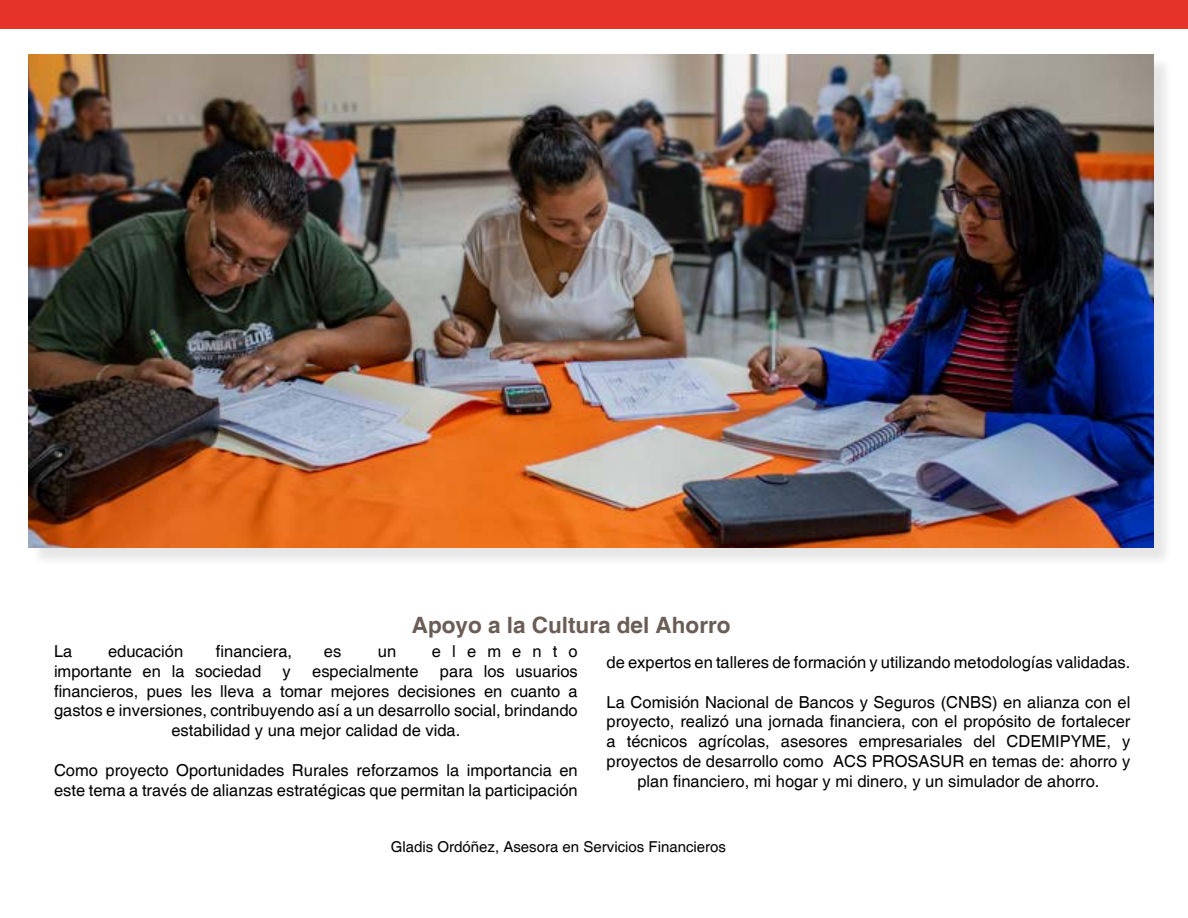
<style>
.page{position:relative;width:1188px;height:918px;background:#fff}
.page>*{position:absolute;margin:0;border:0;box-sizing:border-box;transform-origin:0 0}
.t1{font:700 22.5px "Helvetica";color:#6a5d56}
.t2{font:16.5px/19.8px "Helvetica";color:#000}
.t3{font:16.5px "Helvetica";letter-spacing:.675em;color:#000}
.t4{font:15px "Helvetica";color:#000}
</style>
<div class="page">
<div style="left:0;top:0;width:1188px;height:29px;background:#e63329"></div>
<div style="left:31px;top:57px;width:1142px;height:510px;background:#000;opacity:.1"></div>
<img style="left:28px;top:54px;width:1125px;height:493px">
<h1 class="t1" style="left:412px;top:611px;width:320px">Apoyo a la Cultura del Ahorro</h1>
<p class="t2" style="left:607px;top:653px;width:525px">de expertos en talleres de formación y utilizando metodologías validadas.</p>
<p class="t2" style="left:607px;top:692px;width:525px;text-align:center">La Comisión Nacional de Bancos y Seguros (CNBS) en alianza con el proyecto, realizó una jornada financiera, con el propósito de fortalecer a técnicos agrícolas, asesores empresariales del CDEMIPYME, y proyectos de desarrollo como ACS PROSASUR en temas de: ahorro y plan financiero, mi hogar y mi dinero, y un simulador de ahorro.</p>
<p class="t2" style="left:54px;top:642px;width:20px">La</p>
<p class="t2" style="left:108px;top:642px;width:77px">educación</p>
<p class="t2" style="left:216px;top:642px;width:78px">financiera,</p>
<p class="t2" style="left:324px;top:642px;width:19px">es</p>
<p class="t2" style="left:378px;top:642px;width:20px">un</p>
<p class="t3" style="left:432px;top:642px;width:147px">elemento</p>
<p class="t2" style="left:54px;top:662px;width:209px">importante en la sociedad</p>
<p class="t2" style="left:283px;top:662px;width:10px">y</p>
<p class="t2" style="left:312px;top:662px;width:108px">especialmente</p>
<p class="t2" style="left:440px;top:662px;width:139px">para los usuarios</p>
<p class="t2" style="left:54px;top:682px;width:525px">financieros, pues les lleva a tomar mejores decisiones en cuanto a</p>
<p class="t2" style="left:54px;top:701px;width:525px">gastos e inversiones, contribuyendo así a un desarrollo social, brindando</p>
<p class="t2" style="left:171px;top:721px;width:290px">estabilidad y una mejor calidad de vida.</p>
<p class="t2" style="left:54px;top:761px;width:525px">Como proyecto Oportunidades Rurales reforzamos la importancia en este tema a través de alianzas estratégicas que permitan la participación</p>
<p class="t4" style="left:391px;top:838px;width:337px">Gladis Ordóñez, Asesora en Servicios Financieros</p>
</div>
